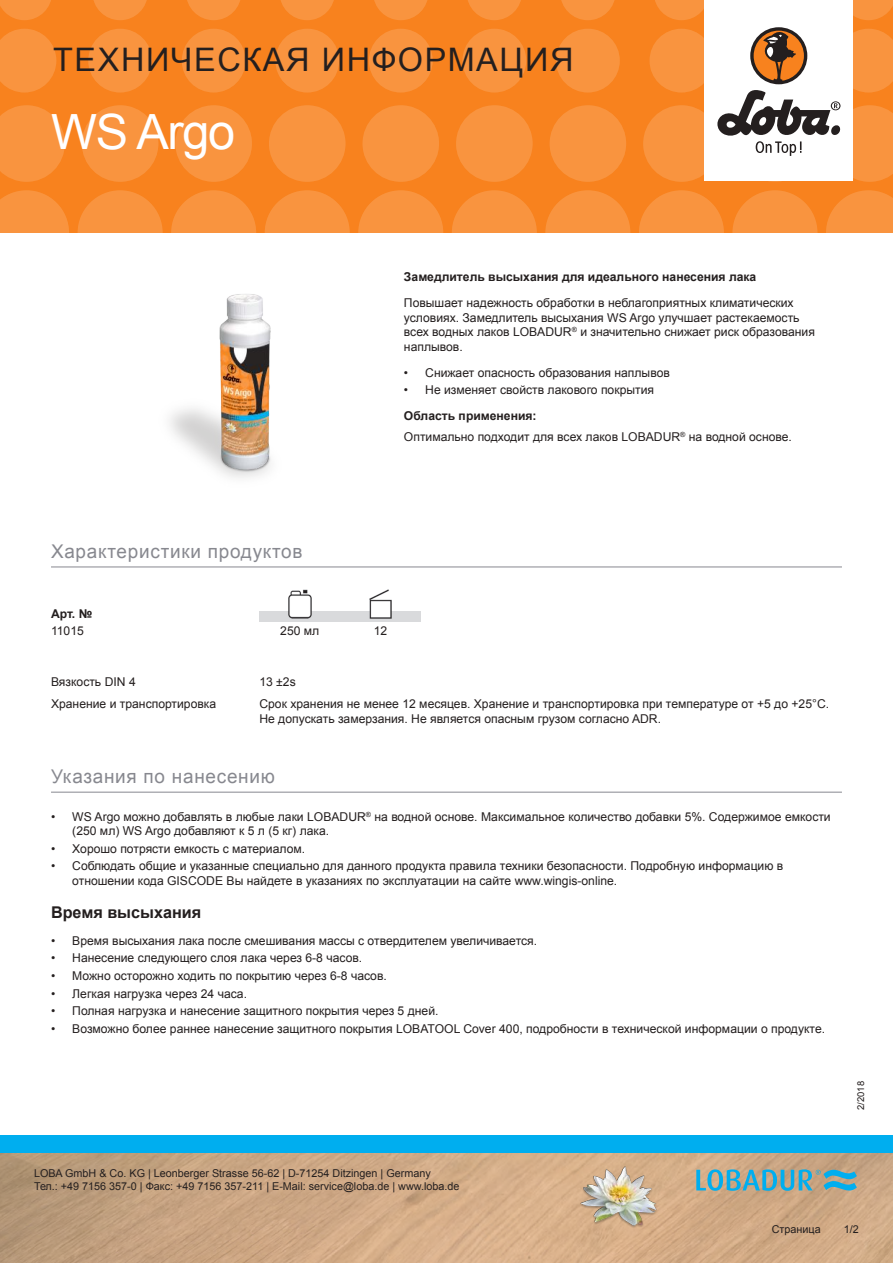
<style>
.page{position:relative;width:893px;height:1263px;background:#fff}
.page>*{position:absolute;margin:0;border:0;box-sizing:border-box;transform-origin:0 0}
.t1{font:48.6px "Arial";letter-spacing:-.025em;color:#fff}
.t2{font:32.4px "Arial";letter-spacing:.05em;color:#241f1f}
.t3{font:18.9px "Arial";letter-spacing:.04em;color:#87888f}
.t4{font:700 16.2px "Arial";color:#241f1f}
.t5{font:12.15px/14.5px "Arial";color:#241f1f}
.t6{font:700 12.15px "Arial";color:#241f1f}
.t7{font:10.8px/12.9px "Arial";color:#241f1f}
.t8{font:9.45px "Arial";color:#241f1f}
.s1{font-weight:700}
</style>
<div class="page">
<div style="left:0;top:0;width:893px;height:233px;background:#f8821e"></div>
<svg style="left:0;top:190px;width:69px;height:43px"></svg>
<svg style="left:78px;top:190px;width:85px;height:85px;fill:#f9943f"></svg>
<svg style="left:171px;top:190px;width:85px;height:85px;fill:#f9943f"></svg>
<svg style="left:265px;top:190px;width:85px;height:85px;fill:#f9943f"></svg>
<svg style="left:358px;top:190px;width:85px;height:85px;fill:#f9943f"></svg>
<svg style="left:545px;top:190px;width:85px;height:85px;fill:#f9943f"></svg>
<svg style="left:452px;top:190px;width:85px;height:85px;fill:#f9943f"></svg>
<svg style="left:732px;top:190px;width:85px;height:85px;fill:#f9943f"></svg>
<svg style="left:639px;top:190px;width:85px;height:85px;fill:#f9943f"></svg>
<svg style="left:826px;top:190px;width:67px;height:43px"></svg>
<svg style="left:0;top:105px;width:65px;height:77px"></svg>
<svg style="left:82px;top:105px;width:76px;height:77px"></svg>
<svg style="left:175px;top:105px;width:77px;height:77px"></svg>
<svg style="left:269px;top:105px;width:76px;height:77px"></svg>
<svg style="left:456px;top:105px;width:77px;height:77px"></svg>
<svg style="left:362px;top:105px;width:77px;height:77px"></svg>
<svg style="left:550px;top:105px;width:76px;height:77px"></svg>
<svg style="left:0;top:29px;width:56px;height:63px"></svg>
<svg style="left:182px;top:29px;width:64px;height:63px"></svg>
<svg style="left:88px;top:29px;width:64px;height:63px"></svg>
<svg style="left:275px;top:29px;width:64px;height:63px"></svg>
<svg style="left:462px;top:29px;width:64px;height:63px"></svg>
<svg style="left:369px;top:29px;width:64px;height:63px"></svg>
<svg style="left:556px;top:29px;width:64px;height:63px"></svg>
<svg style="left:0;top:0;width:51px;height:20px"></svg>
<svg style="left:187px;top:0;width:53px;height:20px"></svg>
<svg style="left:468px;top:0;width:53px;height:20px"></svg>
<svg style="left:655px;top:0;width:49px;height:20px"></svg>
<svg style="left:93px;top:0;width:54px;height:20px"></svg>
<svg style="left:374px;top:0;width:54px;height:20px"></svg>
<svg style="left:281px;top:0;width:53px;height:20px"></svg>
<svg style="left:561px;top:0;width:54px;height:20px"></svg>
<svg style="left:853px;top:0;width:40px;height:20px"></svg>
<img style="left:0;top:1152px;width:893px;height:111px">
<div style="left:0;top:1135px;width:893px;height:17px;background:#00aeef"></div>
<div style="left:704px;top:0;width:149px;height:181px;background:#fff"></div>
<svg style="left:643px;top:28px;width:250px;height:154px"></svg>
<img style="left:578px;top:1161px;width:82px;height:81px">
<svg style="left:696px;top:1169px;width:161px;height:22px;background:#76a8af"></svg>
<hr style="left:51px;top:792px;width:791px;height:1px;background:#87888f">
<hr style="left:51px;top:567px;width:791px;height:1px;background:#87888f">
<img style="left:288px;top:589px;width:104px;height:22px">
<img style="left:259px;top:611px;width:162px;height:11px">
<img style="left:106px;top:272px;width:216px;height:206px">
<h2 class="t2" style="left:53px;top:38px;width:522px">ТЕХНИЧЕСКАЯ ИНФОРМАЦИЯ</h2>
<h1 class="t1" style="left:51px;top:100px;width:186px">WS Argo</h1>
<p class="t6" style="left:404px;top:269px;width:354px">Замедлитель высыхания для идеального нанесения лака</p>
<p class="t5" style="left:404px;top:296px;width:412px">Повышает надежность обработки в неблагоприятных климатических условиях. Замедлитель высыхания WS Argo улучшает растекаемость всех водных лаков LOBADUR<sup>®</sup> и значительно снижает риск образования наплывов.</p>
<p class="t5" style="left:404px;top:365px;width:267px">• Снижает опасность образования наплывов</p>
<p class="t5" style="left:404px;top:383px;width:252px">• Не изменяет свойств лакового покрытия</p>
<p class="t5" style="left:404px;top:405px;width:389px;line-height:21.3px"><span class="s1">Область применения:<br></span>Оптимально подходит для всех лаков LOBADUR<sup>®</sup> на водной основе.</p>
<h3 class="t3" style="left:51px;top:539px;width:253px">Характеристики продуктов</h3>
<p class="t6" style="left:51px;top:605px;width:43px">Арт. №</p>
<p class="t5" style="left:51px;top:624px;width:34px">11015</p>
<p class="t5" style="left:280px;top:624px;width:41px">250 мл</p>
<p class="t5" style="left:374px;top:624px;width:15px">12</p>
<p class="t5" style="left:51px;top:675px;width:86px">Вязкость DIN 4</p>
<p class="t5" style="left:259px;top:675px;width:38px">13 ±2s</p>
<p class="t5" style="left:51px;top:697px;width:167px">Хранение и транспортировка</p>
<p class="t5" style="left:259px;top:697px;width:571px">Срок хранения не менее 12 месяцев. Хранение и транспортировка при температуре от +5 до +25°C.<br>Не допускать замерзания. Не является опасным грузом согласно ADR.</p>
<h3 class="t3" style="left:51px;top:764px;width:225px">Указания по нанесению</h3>
<p class="t5" style="left:72px;top:809px;width:760px;text-indent:-21px">• WS Argo можно добавлять в любые лаки LOBADUR<sup>®</sup> на водной основе. Максимальное количество добавки 5%. Содержимое емкости (250 мл) WS Argo добавляют к 5 л (5 кг) лака.</p>
<p class="t5" style="left:51px;top:841px;width:256px">• Хорошо потрясти емкость с материалом.</p>
<p class="t5" style="left:72px;top:859px;width:713px;text-indent:-21px">• Соблюдать общие и указанные специально для данного продукта правила техники безопасности. Подробную информацию в отношении кода GISCODE Вы найдете в указаниях по эксплуатации на сайте www.wingis-online.</p>
<h3 class="t4" style="left:51px;top:901px;width:152px">Время высыхания</h3>
<p class="t5" style="left:51px;top:933px;width:488px">• Время высыхания лака после смешивания массы с отвердителем увеличивается.</p>
<p class="t5" style="left:51px;top:951px;width:313px">• Нанесение следующего слоя лака через 6-8 часов.</p>
<p class="t5" style="left:51px;top:968px;width:337px">• Можно осторожно ходить по покрытию через 6-8 часов.</p>
<p class="t5" style="left:51px;top:986px;width:198px">• Легкая нагрузка через 24 часа.</p>
<p class="t5" style="left:51px;top:1004px;width:389px">• Полная нагрузка и нанесение защитного покрытия через 5 дней.</p>
<p class="t5" style="left:51px;top:1021px;width:776px">• Возможно более раннее нанесение защитного покрытия LOBATOOL Cover 400, подробности в технической информации о продукте.</p>
<p class="t7" style="left:34px;top:1167px;width:427px">LOBA GmbH &amp; Co. KG | Leonberger Strasse 56-62 | D-71254 Ditzingen | Germany<br>Тел.: +49 7156 357-0 | Факс: +49 7156 357-211 | E-Mail: service@loba.de | www.loba.de</p>
<p class="t8" style="left:855px;top:1110px;width:30px;rotate:-90deg">2/2018</p>
<p class="t7" style="left:772px;top:1222px;width:50px">Страница</p>
<p class="t7" style="left:844px;top:1222px;width:17px">1/2</p>
</div>
